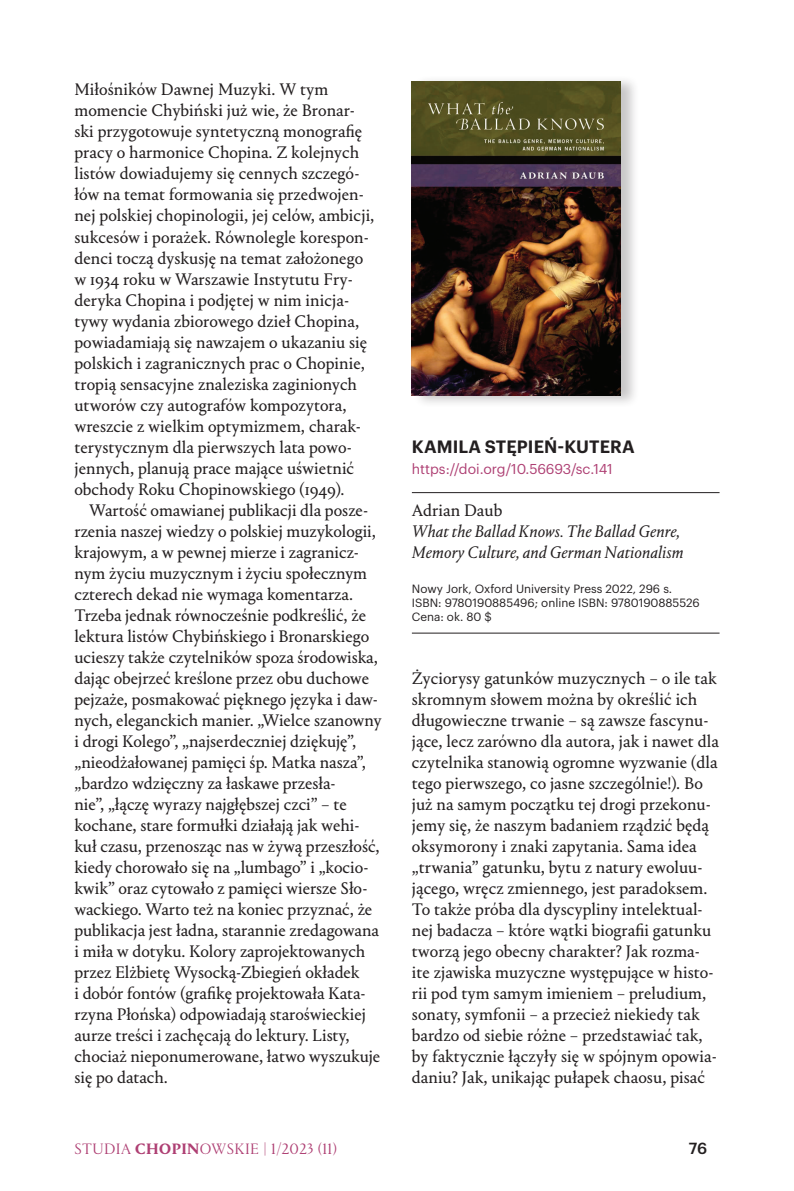
<style>
.page{position:relative;width:794px;height:1191px;background:#fff}
.page>*{position:absolute;margin:0;border:0;box-sizing:border-box;transform-origin:0 0}
.t1{font:17.5px/21px "Portrait Text";letter-spacing:-.005em;color:#231f20}
.t2{font:italic 17.5px/21px "Portrait Text";color:#231f20}
.t3{font:600 17.5px "Graphik";letter-spacing:.005em;color:#231f20}
.t4{font:300 15.75px "Portrait";letter-spacing:.03em;color:#ae3f73}
.t5{font:500 15.75px "Graphik";color:#231f20}
.t6{font:14px "Graphik";color:#ae3f73}
.t7{font:11.72px/14px "Graphik";color:#231f20}
.s1{font-weight:700}
</style>
<div class="page">
<hr style="left:412px;top:492px;width:307px;height:1px;background:#231f20">
<hr style="left:412px;top:633px;width:307px;height:1px;background:#231f20">
<div style="left:412px;top:75px;width:227px;height:333px;background:#231f20;opacity:.25"></div>
<img style="left:412px;top:82px;width:208px;height:313px">
<p class="t1" style="left:74px;top:78px;width:301px">Miłośników Dawnej Muzyki. W tym momencie Chybiński już wie, że Bronar&shy;ski przygotowuje syntetyczną monografię pracy o harmonice Chopina. Z kolejnych listów dowiadujemy się cennych szczegó&shy;łów na temat formowania się przedwojen&shy;nej polskiej chopinologii, jej celów, ambicji, sukcesów i porażek. Równolegle korespon&shy;denci toczą dyskusję na temat założonego w 1934 roku w Warszawie Instytutu Fry&shy;deryka Chopina i podjętej w nim inicja&shy;tywy wydania zbiorowego dzieł Chopina, powiadamiają się nawzajem o ukazaniu się polskich i zagranicznych prac o Chopinie, tropią sensacyjne znaleziska zaginionych utworów czy autografów kompozytora, wreszcie z wielkim optymizmem, charak&shy;terystycznym dla pierwszych lata powo&shy;jennych, planują prace mające uświetnić obchody Roku Chopinowskiego (1949).</p>
<p class="t1" style="left:74px;top:498px;width:309px;text-indent:15px">Wartość omawianej publikacji dla posze&shy;rzenia naszej wiedzy o polskiej muzykologii, krajowym, a w pewnej mierze i zagranicz&shy;nym życiu muzycznym i życiu społecznym czterech dekad nie wymaga komentarza.<br>Trzeba jednak równocześnie podkreślić, że lektura listów Chybińskiego i Bronarskiego ucieszy także czytelników spoza środowiska, dając obejrzeć kreślone przez obu duchowe pejzaże, posmakować pięknego języka i daw&shy;nych, eleganckich manier. „Wielce szanowny i drogi Kolego”, „najserdeczniej dziękuję”, „nieodżałowanej pamięci śp. Matka nasza”, „bardzo wdzięczny za łaskawe przesła-<br>nie”, „łączę wyrazy najgłębszej czci” – te kochane, stare formułki działają jak wehi&shy;kuł czasu, przenosząc nas w żywą przeszłość, kiedy chorowało się na „lumbago” i „kocio&shy;kwik” oraz cytowało z pamięci wiersze Sło&shy;wackiego. Warto też na koniec przyznać, że publikacja jest ładna, starannie zredagowana i miła w dotyku. Kolory zaprojektowanych przez Elżbietę Wysocką-Zbiegień okładek<br>i dobór fontów (grafikę projektowała Kata&shy;rzyna Płońska) odpowiadają staroświeckiej aurze treści i zachęcają do lektury. Listy, chociaż nieponumerowane, łatwo wyszukuje się po datach.</p>
<p class="t3" style="left:412px;top:433px;width:224px">KAM ILA STĘPIEŃ-KUTERA</p>
<p class="t6" style="left:412px;top:458px;width:202px">https://doi.org/10.56693/sc.141</p>
<p class="t1" style="left:412px;top:498px;width:92px">Adrian Daub</p>
<p class="t2" style="left:412px;top:519px;width:273px">What the Ballad Knows. The Ballad Genre,<br>Memory Culture, and German Nationalism</p>
<p class="t7" style="left:412px;top:580px;width:289px">Nowy Jork, Oxford University Press 2022, 296 s.<br>ISBN: 9780190885496; online ISBN: 9780190885526<br>Cena: ok. 80 $</p>
<p class="t1" style="left:412px;top:666px;width:308px">Życiorysy gatunków muzycznych – o ile tak skromnym słowem można by określić ich długowieczne trwanie – są zawsze fascynu&shy;jące, lecz zarówno dla autora, jak i nawet dla czytelnika stanowią ogromne wyzwanie (dla tego pierwszego, co jasne szczególnie!). Bo już na samym początku tej drogi przekonu&shy;jemy się, że naszym badaniem rządzić będą oksymorony i znaki zapytania. Sama idea „trwania” gatunku, bytu z natury ewoluu&shy;jącego, wręcz zmiennego, jest paradoksem.<br>To także próba dla dyscypliny intelektual&shy;nej badacza – które wątki biografii gatunku tworzą jego obecny charakter? Jak rozma&shy;ite zjawiska muzyczne występujące w histo&shy;rii pod tym samym imieniem – preludium, sonaty, symfonii – a przecież niekiedy tak bardzo od siebie różne – przedstawiać tak, by faktycznie łączyły się w spójnym opowia&shy;daniu? Jak, unikając pułapek chaosu, pisać</p>
<p class="t4" style="left:75px;top:1138px;width:264px">STUDIA <span class="s1">CHOPIN</span>OWSKIE | 1/2023 (11)</p>
<p class="t5" style="left:688px;top:1136px;width:20px">76</p>
</div>
